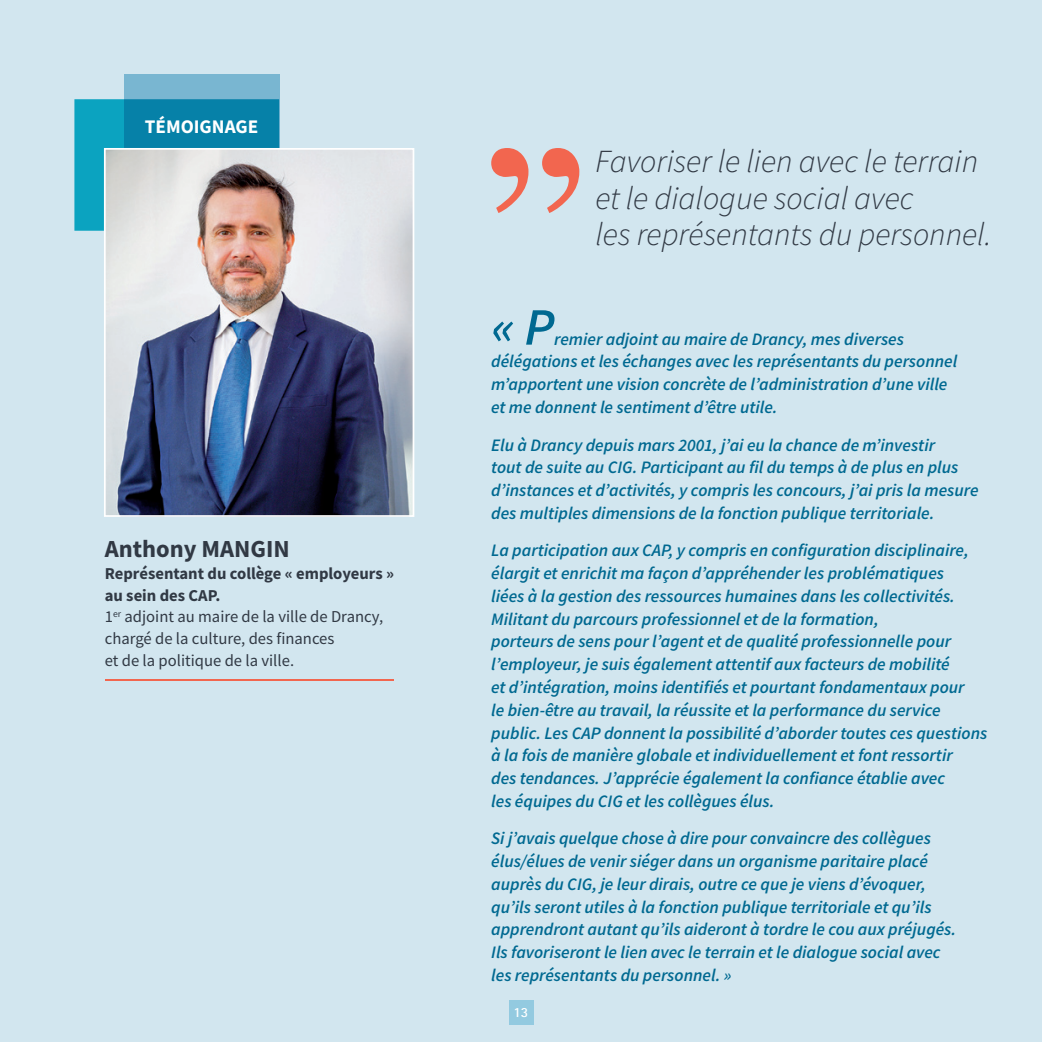
<style>
.page{position:relative;width:1042px;height:1042px;background:#d2e6ef}
.page>*{position:absolute;margin:0;border:0;box-sizing:border-box;transform-origin:0 0}
.TITRE_faits_marquant{font:italic 600 52.5px "Source Sans Pro";color:#006991}
.TITRE_faits_marquant-2{font:italic 300 32.2px/36.4px "Source Sans Pro";color:#313944}
.TITRE_faits_marquant-3{font:700 24.5px "Source Sans Pro";color:#313944}
.t1{font:700 19.25px "Source Sans Pro";color:#fff}
.TITRE_faits_marquant-4{font:italic 600 17.5px/22.8px "Source Sans Pro";color:#006991}
.TEXTE_COURANT{font:16.62px/21.9px "Source Sans Pro";color:#313944}
.TEXTE_COURANT-2{font:700 16.62px/21.9px "Source Sans Pro";color:#313944}
.t2{font:700 14px "Rotis Sans Serif";color:#fff}
</style>
<div class="page">
<svg style="left:491px;top:148px;width:37px;height:65px"></svg>
<svg style="left:542px;top:148px;width:37px;height:65px"></svg>
<div style="left:509px;top:1000px;width:24px;height:24px;background:#93cae0"></div>
<hr style="left:105px;top:679px;width:288px;height:2px;background:#f2664f">
<div style="left:74px;top:99px;width:50px;height:132px;background:#0ba3c0"></div>
<svg style="left:124px;top:74px;width:155px;height:74px;background:#2d93b6"></svg>
<img style="left:107px;top:151px;width:304px;height:363px">
<div style="left:104px;top:148px;width:310px;height:369px;border:2px solid #fff"></div>
<p class="t1" style="left:145px;top:113px;width:115px">TÉMOIGNAGE</p>
<p class="TITRE_faits_marquant-3" style="left:105px;top:532px;width:186px">Anthony MANGIN</p>
<p class="TEXTE_COURANT-2" style="left:105px;top:562px;width:291px">Représentant du collège « employeurs » au sein des CAP.</p>
<p class="TEXTE_COURANT" style="left:105px;top:606px;width:280px">1<sup>er</sup> adjoint au maire de la ville de Drancy, chargé de la culture, des finances<br>et de la politique de la ville.</p>
<p class="TITRE_faits_marquant-2" style="left:595px;top:143px;width:398px">Favoriser le lien avec le terrain et le dialogue social avec<br>les représentants du personnel.</p>
<p class="TITRE_faits_marquant" style="left:491px;top:293px;width:64px">« P</p>
<p class="TITRE_faits_marquant-4" style="left:491px;top:327px;width:468px;text-indent:63px">remier adjoint au maire de Drancy, mes diverses délégations et les échanges avec les représentants du personnel m’apportent une vision concrète de l’administration d’une ville et me donnent le sentiment d’être utile.</p>
<p class="TITRE_faits_marquant-4" style="left:491px;top:433px;width:489px">Elu à Drancy depuis mars 2001, j’ai eu la chance de m’investir<br>tout de suite au CIG. Participant au fil du temps à de plus en plus d’instances et d’activités, y compris les concours, j’ai pris la mesure des multiples dimensions de la fonction publique territoriale.</p>
<p class="TITRE_faits_marquant-4" style="left:491px;top:539px;width:498px">La participation aux CAP, y compris en configuration disciplinaire, élargit et enrichit ma façon d’appréhender les problématiques<br>liées à la gestion des ressources humaines dans les collectivités.<br>Militant du parcours professionnel et de la formation,<br>porteurs de sens pour l’agent et de qualité professionnelle pour l’employeur, je suis également attentif aux facteurs de mobilité<br>et d’intégration, moins identifiés et pourtant fondamentaux pour<br>le bien-être au travail, la réussite et la performance du service public. Les CAP donnent la possibilité d’aborder toutes ces questions à la fois de manière globale et individuellement et font ressortir<br>des tendances. J’apprécie également la confiance établie avec<br>les équipes du CIG et les collègues élus.</p>
<p class="TITRE_faits_marquant-4" style="left:491px;top:827px;width:466px">Si j’avais quelque chose à dire pour convaincre des collègues élus/élues de venir siéger dans un organisme paritaire placé auprès du CIG, je leur dirais, outre ce que je viens d’évoquer, qu’ils seront utiles à la fonction publique territoriale et qu’ils apprendront autant qu’ils aideront à tordre le cou aux préjugés.<br>Ils favoriseront le lien avec le terrain et le dialogue social avec les représentants du personnel. »</p>
<p class="t2" style="left:513px;top:1003px;width:17px">13</p>
</div>
